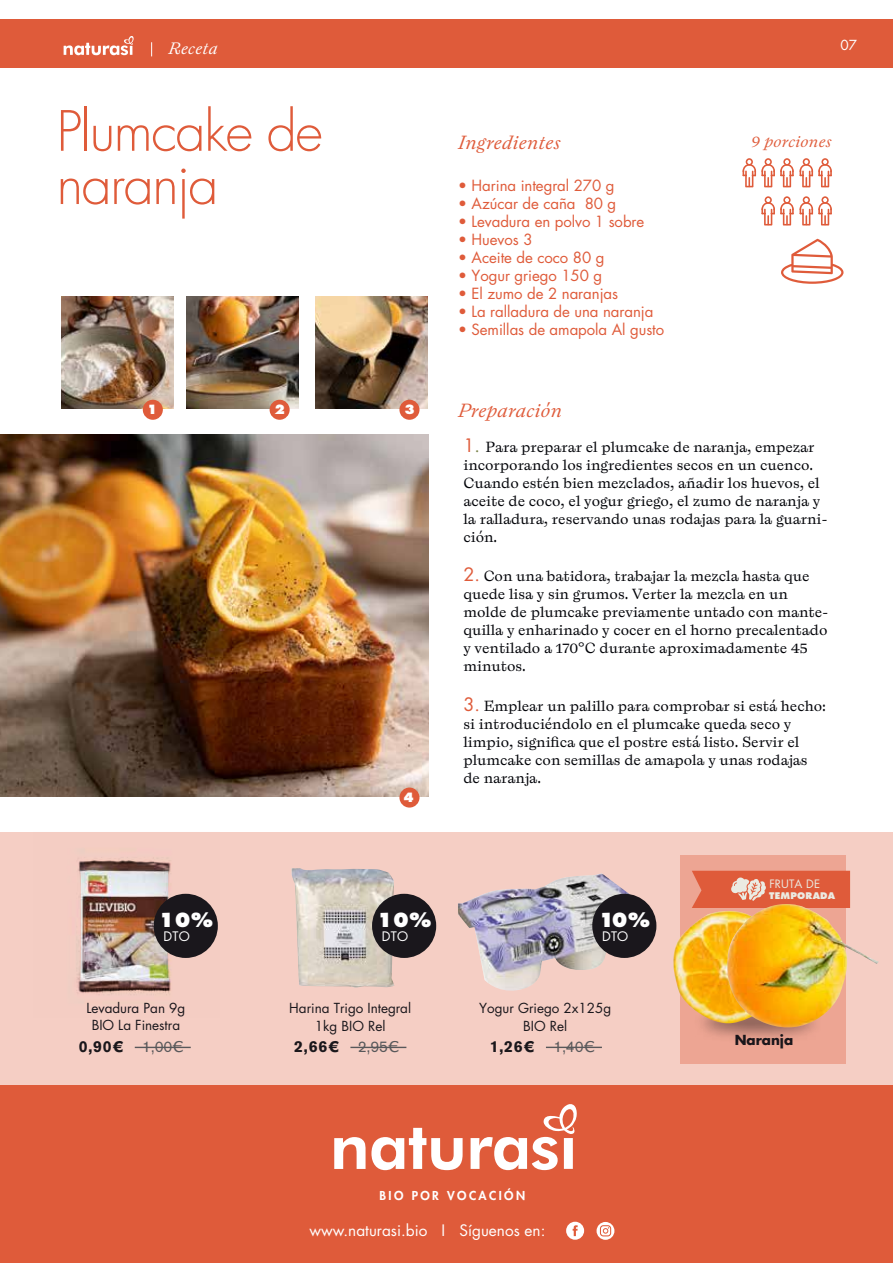
<style>
.page{position:relative;width:893px;height:1263px;background:#fff}
.page>*{position:absolute;margin:0;border:0;box-sizing:border-box;transform-origin:0 0}
.t1{font:300 54px/53.2px "Futura Std";letter-spacing:-.03em;color:#df5b3a}
.t2{font:italic 19.5px "Laica A";letter-spacing:.02em;color:#df5b3a}
.t3{font:800 18.9px "Futura Std";color:#fff}
.t4{font:italic 16.8px "Laica A";letter-spacing:.02em;color:#fff}
.t5{font:italic 16.5px "Laica A";letter-spacing:.02em;color:#df5b3a}
.t6{font:700 15.75px "Akzidenz Grotesk BQ";color:#1a171b}
.t7{font:15.45px "Futura";color:#fff}
.t8{font:15px/18px "Laica A";color:#000207}
.t9{font:15px "Futura Std";letter-spacing:-.005em;color:#df5b3a}
.t10{font:13.5px/17.4px "Futura Std";color:#1a171c;text-align:center}
.t11{font:700 13.5px "Futura Std";color:#1a171c}
.t12{font:13.5px "Futura Std";color:#fff}
.t13{font:12.75px "Futura Std";letter-spacing:.01em;color:#fff}
.t14{font:800 12.45px "Futura Std";color:#fff}
.t15{font:800 12px "Futura Std";letter-spacing:.2em;color:#fff}
.t16{font:11.25px "Futura Std";letter-spacing:.01em;color:#ebebe2}
.t17{font:800 9px "Futura Std";letter-spacing:.025em;color:#ebebe2}
.s1{font-family:"Futura Std";font-size:18px;color:#df5b3a}
.s2{font-family:"Futura Std";font-size:18px;color:#7a844a}
.s3{font-weight:400;font-size:15.3px;color:#58585a}
</style>
<div class="page">
<div style="left:0;top:832px;width:893px;height:254px;background:#f5cec4"></div>
<div style="left:680px;top:855px;width:166px;height:209px;background:#eda593"></div>
<div style="left:0;top:20px;width:893px;height:48px;background:#df5b3a"></div>
<svg style="left:64px;top:36px;width:70px;height:20px"></svg>
<svg style="left:151px;top:42px;width:1px;height:14px"></svg>
<div style="left:0;top:1085px;width:893px;height:178px;background:#df5b3a"></div>
<hr style="left:350px;top:1047px;width:56px;height:1px;background:#58585a">
<hr style="left:135px;top:1047px;width:56px;height:1px;background:#58585a">
<hr style="left:546px;top:1047px;width:56px;height:1px;background:#58585a">
<img style="left:61px;top:296px;width:113px;height:112px">
<img style="left:186px;top:296px;width:113px;height:112px">
<img style="left:315px;top:296px;width:112px;height:112px">
<img style="left:0;top:435px;width:429px;height:361px">
<svg style="left:597px;top:1222px;width:17px;height:18px"></svg>
<svg style="left:566px;top:1222px;width:18px;height:18px"></svg>
<svg style="left:692px;top:871px;width:158px;height:37px;background:#e0694b"></svg>
<svg style="left:800px;top:158px;width:32px;height:29px"></svg>
<svg style="left:742px;top:158px;width:52px;height:29px"></svg>
<svg style="left:800px;top:196px;width:32px;height:29px"></svg>
<svg style="left:761px;top:196px;width:33px;height:29px"></svg>
<div style="left:143px;top:400px;width:20px;height:20px;background:#df5b3a;border-radius:50%"></div>
<div style="left:399px;top:400px;width:20px;height:20px;background:#df5b3a;border-radius:50%"></div>
<div style="left:399px;top:787px;width:20px;height:20px;background:#df5b3a;border-radius:50%"></div>
<div style="left:270px;top:400px;width:20px;height:20px;background:#df5b3a;border-radius:50%"></div>
<svg style="left:471px;top:1104px;width:106px;height:66px"></svg>
<svg style="left:334px;top:1128px;width:129px;height:42px"></svg>
<svg style="left:781px;top:239px;width:62px;height:45px"></svg>
<img style="left:292px;top:868px;width:102px;height:120px">
<div style="left:372px;top:894px;width:64px;height:64px;background:#1a171c;border-radius:50%"></div>
<img style="left:76px;top:857px;width:142px;height:138px">
<div style="left:154px;top:894px;width:64px;height:64px;background:#1a171c;border-radius:50%"></div>
<img style="left:458px;top:873px;width:175px;height:118px">
<div style="left:592px;top:894px;width:64px;height:64px;background:#1a171c;border-radius:50%"></div>
<img style="left:673px;top:911px;width:52px;height:115px">
<img style="left:725px;top:904px;width:154px;height:134px">
<p class="t4" style="left:168px;top:37px;width:51px">Receta</p>
<p class="t12" style="left:840px;top:37px;width:18px">07</p>
<h1 class="t1" style="left:57px;top:106px;width:268px">Plumcake de naranja</h1>
<p class="t14" style="left:147px;top:402px;width:12px">1</p>
<p class="t14" style="left:404px;top:402px;width:12px">3</p>
<p class="t14" style="left:274px;top:402px;width:12px">2</p>
<p class="t14" style="left:403px;top:789px;width:12px">4</p>
<h2 class="t2" style="left:458px;top:129px;width:104px">Ingredientes</h2>
<p class="t5" style="left:751px;top:130px;width:82px">9 porciones</p>
<p class="t9" style="left:458px;top:176px;width:158px">• Harina integral 270 g</p>
<p class="t9" style="left:458px;top:194px;width:160px">• Azúcar de caña 80 g</p>
<p class="t9" style="left:458px;top:212px;width:188px">• Levadura en polvo 1 sobre</p>
<p class="t9" style="left:458px;top:230px;width:76px">• Huevos 3</p>
<p class="t9" style="left:458px;top:248px;width:148px">• Aceite de coco 80 g</p>
<p class="t9" style="left:458px;top:266px;width:145px">• Yogur griego 150 g</p>
<p class="t9" style="left:458px;top:284px;width:161px">• El zumo de 2 naranjas</p>
<p class="t9" style="left:458px;top:302px;width:197px">• La ralladura de una naranja</p>
<p class="t9" style="left:458px;top:320px;width:208px">• Semillas de amapola Al gusto</p>
<h2 class="t2" style="left:458px;top:397px;width:105px">Preparación</h2>
<p class="t8" style="left:463px;top:437px;width:366px"><span class="s1">1</span><span class="s2">.</span> Para preparar el plumcake de naranja, empezar incorporando los ingredientes secos en un cuenco.<br>Cuando estén bien mezclados, añadir los huevos, el aceite de coco, el yogur griego, el zumo de naranja y la ralladura, reservando unas rodajas para la guarni&shy;ción.</p>
<p class="t8" style="left:463px;top:567px;width:366px"><span class="s1">2.</span> Con una batidora, trabajar la mezcla hasta que quede lisa y sin grumos. Verter la mezcla en un molde de plumcake previamente untado con mante&shy;quilla y enharinado y cocer en el horno precalentado y ventilado a 170°C durante aproximadamente 45 minutos.</p>
<p class="t8" style="left:463px;top:697px;width:364px"><span class="s1">3.</span> Emplear un palillo para comprobar si está hecho: si introduciéndolo en el plumcake queda seco y limpio, significa que el postre está listo. Servir el plumcake con semillas de amapola y unas rodajas de naranja.</p>
<p class="t16" style="left:769px;top:877px;width:52px">FRUTA DE</p>
<p class="t17" style="left:769px;top:890px;width:68px">TEMPORADA</p>
<p class="t3" style="left:159px;top:908px;width:56px">10%</p>
<p class="t3" style="left:377px;top:908px;width:56px">10%</p>
<p class="t3" style="left:599px;top:908px;width:52px">10%</p>
<p class="t13" style="left:164px;top:928px;width:28px">DTO</p>
<p class="t13" style="left:382px;top:928px;width:28px">DTO</p>
<p class="t13" style="left:602px;top:928px;width:28px">DTO</p>
<p class="t10" style="left:86px;top:999px;width:100px">Levadura Pan 9g<br>BIO La Finestra</p>
<p class="t10" style="left:289px;top:1000px;width:123px">Harina Trigo Integral<br>1kg BIO Rel</p>
<p class="t6" style="left:79px;top:1038px;width:106px">0,90€ <span class="s3">1,00€</span></p>
<p class="t6" style="left:294px;top:1038px;width:106px">2,66€ <span class="s3">2,95€</span></p>
<p class="t10" style="left:479px;top:1000px;width:134px">Yogur Griego 2x125g<br>BIO Rel</p>
<p class="t6" style="left:490px;top:1038px;width:106px">1,26€ <span class="s3">1,40€</span></p>
<p class="t11" style="left:735px;top:1030px;width:60px">Naranja</p>
<p class="t15" style="left:380px;top:1188px;width:147px">BIO POR VOCACIÓN</p>
<p class="t7" style="left:309px;top:1220px;width:238px">www.naturasi.bio I Síguenos en:</p>
</div>
